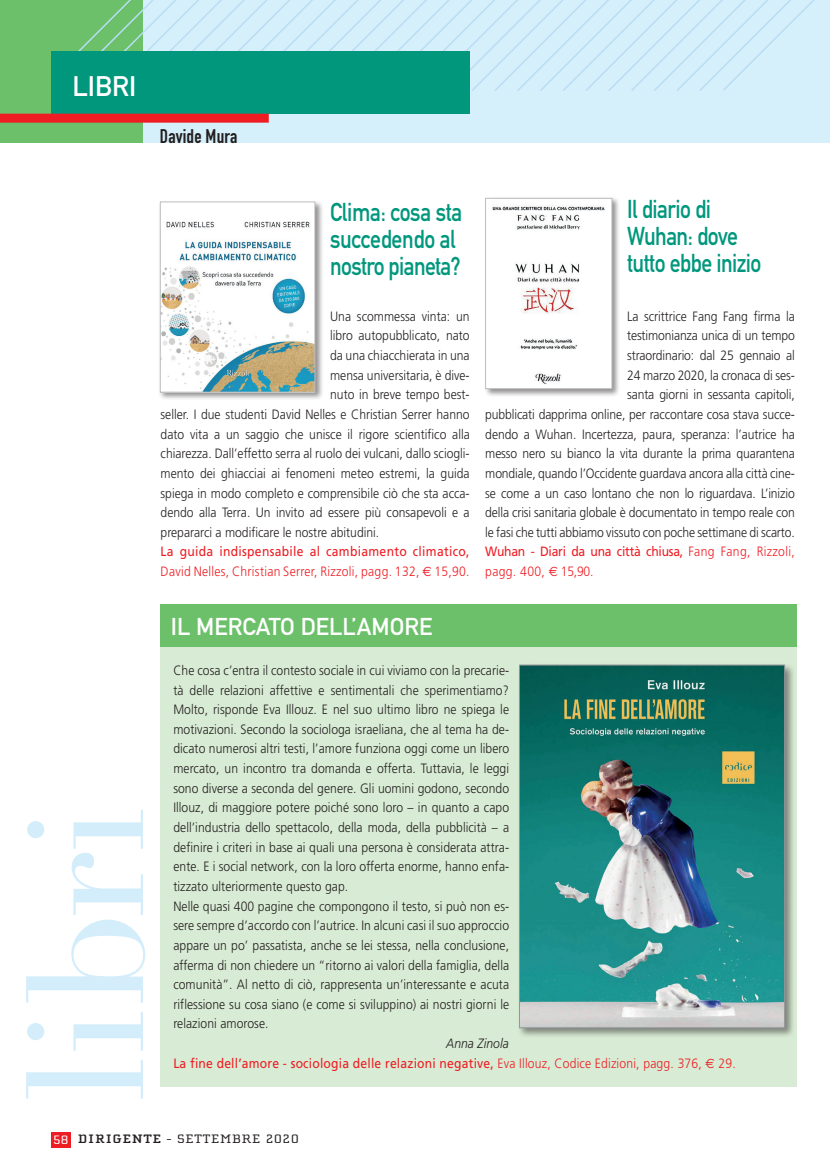
<style>
.page{position:relative;width:830px;height:1170px;background:#fff}
.page>*{position:absolute;margin:0;border:0;box-sizing:border-box;transform-origin:0 0}
.t1{font:162px "Didot LH";color:#d4edfa}
.t2{font:27.9px "DIN Mittelschrift";color:#fff}
.t3{font:25.5px/27px "DIN Mittelschrift";letter-spacing:-.025em;color:#00977d;scale:.85 1}
.t4{font:24px "DIN Mittelschrift";color:#fff}
.t5{font:19.5px "DIN Engschrift";letter-spacing:.01em;color:#231f20}
.t6{font:300 13.5px/19.6px "Frutiger LT Std";color:#231f20;scale:.9 1}
.t7{font:13.5px/19.6px "Frutiger LT Std";letter-spacing:.015em;color:#ee1d23;scale:.9 1}
.t8{font:300 13.5px "Frutiger LT Std";letter-spacing:.025em;color:#ee1d23;scale:.9 1}
.t9{font:13.5px "Frutiger LT Std";letter-spacing:-.02em;color:#ee1d23;scale:.9 1}
.t10{font:12.6px "Cholla Slab";letter-spacing:.05em;color:#231f20;scale:1.2 1}
.t11{font:12.6px "Cholla Slab";color:#fff;scale:1.2 1}
.s1{font-weight:300}
.s2{font-weight:300;font-style:italic;color:#231f20}
.s3{font-weight:700}
</style>
<div class="page">
<div style="left:0;top:0;width:829px;height:143px;background:#d6f0fb"></div>
<div style="left:0;top:0;width:143px;height:143px;background:#6bc069"></div>
<div style="left:51px;top:51px;width:418px;height:63px;background:#00977d"></div>
<hr style="left:829px;top:0;width:1px;height:143px;background:#6bc069">
<svg style="left:78px;top:0;width:737px;height:93px"></svg>
<div style="left:51px;top:1131px;width:20px;height:16px;background:#ee1d23"></div>
<div style="left:0;top:114px;width:268px;height:9px;background:#ee1d23"></div>
<div style="left:483px;top:196px;width:137px;height:201px;background:#231f20;opacity:.5"></div>
<img style="left:487px;top:200px;width:123px;height:187px">
<div style="left:485px;top:198px;width:127px;height:191px;border:1px solid #bcbdc0"></div>
<div style="left:158px;top:200px;width:166px;height:201px;background:#231f20;opacity:.5"></div>
<img style="left:162px;top:204px;width:151px;height:186px">
<div style="left:160px;top:202px;width:155px;height:190px;border:1px solid #bcbdc0"></div>
<div style="left:160px;top:646px;width:636px;height:440px;background:#d8ebd4"></div>
<div style="left:160px;top:604px;width:636px;height:42px;background:#6bc069"></div>
<div style="left:517px;top:662px;width:277px;height:376px;background:#231f20;opacity:.5"></div>
<img style="left:521px;top:666px;width:261px;height:359px">
<div style="left:519px;top:664px;width:265px;height:363px;border:1px solid #939598"></div>
<h2 class="t2" style="left:72px;top:70px;width:65px">LIBRI</h2>
<h3 class="t5" style="left:160px;top:124px;width:79px">Davide Mura</h3>
<h1 class="t1" style="left:-10px;top:1103px;width:299px;rotate:-90deg">libri</h1>
<h3 class="t3" style="left:330px;top:199px;width:157px">Clima: cosa sta succedendo al nostro pianeta?</h3>
<p class="t6" style="left:330px;top:306px;width:156px">Una scommessa vinta: un</p>
<p class="t6" style="left:330px;top:326px;width:156px">libro autopubblicato, nato</p>
<p class="t6" style="left:330px;top:346px;width:156px">da una chiacchierata in una</p>
<p class="t6" style="left:330px;top:365px;width:156px">mensa universitaria, è dive-</p>
<p class="t6" style="left:330px;top:385px;width:156px">nuto in breve tempo best-</p>
<p class="t6" style="left:160px;top:404px;width:345px">seller. I due studenti David Nelles e Christian Serrer hanno</p>
<p class="t6" style="left:160px;top:424px;width:345px">dato vita a un saggio che unisce il rigore scientifico alla</p>
<p class="t6" style="left:160px;top:444px;width:345px">chiarezza. Dall’effetto serra al ruolo dei vulcani, dallo sciogli-</p>
<p class="t6" style="left:160px;top:463px;width:345px">mento dei ghiacciai ai fenomeni meteo estremi, la guida</p>
<p class="t6" style="left:160px;top:483px;width:345px">spiega in modo completo e comprensibile ciò che sta acca-</p>
<p class="t6" style="left:160px;top:503px;width:345px">dendo alla Terra. Un invito ad essere più consapevoli e a</p>
<p class="t6" style="left:160px;top:522px;width:244px">prepararci a modificare le nostre abitudini.</p>
<p class="t7" style="left:160px;top:542px;width:345px">La guida indispensabile al cambiamento climatico,</p>
<p class="t8" style="left:160px;top:563px;width:345px">David Nelles, Christian Serrer, Rizzoli, pagg. 132, 15,90.</p>
<h3 class="t4" style="left:171px;top:612px;width:263px">IL MERCATO DELL’AMORE</h3>
<h3 class="t3" style="left:627px;top:195px;width:159px">Il diario di<br>Wuhan: dove tutto ebbe inizio</h3>
<p class="t6" style="left:627px;top:306px;width:188px">La scrittrice Fang Fang firma la</p>
<p class="t6" style="left:627px;top:326px;width:188px">testimonianza unica di un tempo</p>
<p class="t6" style="left:627px;top:346px;width:188px">straordinario: dal 25 gennaio al</p>
<p class="t6" style="left:627px;top:365px;width:188px">24 marzo 2020, la cronaca di ses-</p>
<p class="t6" style="left:627px;top:385px;width:188px">santa giorni in sessanta capitoli,</p>
<p class="t6" style="left:485px;top:404px;width:345px">pubblicati dapprima online, per raccontare cosa stava succe-</p>
<p class="t6" style="left:485px;top:424px;width:345px">dendo a Wuhan. Incertezza, paura, speranza: l’autrice ha</p>
<p class="t6" style="left:485px;top:444px;width:345px">messo nero su bianco la vita durante la prima quarantena</p>
<p class="t6" style="left:485px;top:463px;width:345px">mondiale, quando l’Occidente guardava ancora alla città cine-</p>
<p class="t6" style="left:485px;top:483px;width:345px">se come a un caso lontano che non lo riguardava. L’inizio</p>
<p class="t6" style="left:485px;top:503px;width:345px">della crisi sanitaria globale è documentato in tempo reale con</p>
<p class="t6" style="left:485px;top:522px;width:345px">le fasi che tutti abbiamo vissuto con poche settimane di scarto.</p>
<p class="t9" style="left:485px;top:544px;width:345px">Wuhan - Diari da una città chiusa, <span class="s1">Fang Fang, Rizzoli,</span></p>
<p class="t8" style="left:485px;top:563px;width:122px">pagg. 400, 15,90.</p>
<p class="t6" style="left:173px;top:660px;width:374px">Che cosa c’entra il contesto sociale in cui viviamo con la precarie&shy;tà delle relazioni affettive e sentimentali che sperimentiamo?<br>Molto, risponde Eva Illouz. E nel suo ultimo libro ne spiega le motivazioni. Secondo la sociologa israeliana, che al tema ha de&shy;dicato numerosi altri testi, l’amore funziona oggi come un libero mercato, un incontro tra domanda e offerta. Tuttavia, le leggi sono diverse a seconda del genere. Gli uomini godono, secondo Illouz, di maggiore potere poiché sono loro – in quanto a capo dell’industria dello spettacolo, della moda, della pubblicità – a definire i criteri in base ai quali una persona è considerata attra&shy;ente. E i social network, con la loro offerta enorme, hanno enfa&shy;tizzato ulteriormente questo gap.<br>Nelle quasi 400 pagine che compongono il testo, si può non es&shy;sere sempre d’accordo con l’autrice. In alcuni casi il suo approccio appare un po’ passatista, anche se lei stessa, nella conclusione, afferma di non chiedere un “ritorno ai valori della famiglia, della comunità”. Al netto di ciò, rappresenta un’interessante e acuta riflessione su cosa siano (e come si sviluppino) ai nostri giorni le relazioni amorose.</p>
<p class="t7" style="left:173px;top:1033px;width:626px;text-indent:273px"><span class="s2">Anna Zinola<br></span>La fine dell’amore - sociologia delle relazioni negative, <span class="s1">Eva Illouz, Codice Edizioni, pagg. 376, 29.</span></p>
<p class="t11" style="left:53px;top:1133px;width:14px">58</p>
<p class="t10" style="left:78px;top:1132px;width:185px"><span class="s3">DIRIGENTE</span> - SETTEMBRE 2020</p>
</div>
